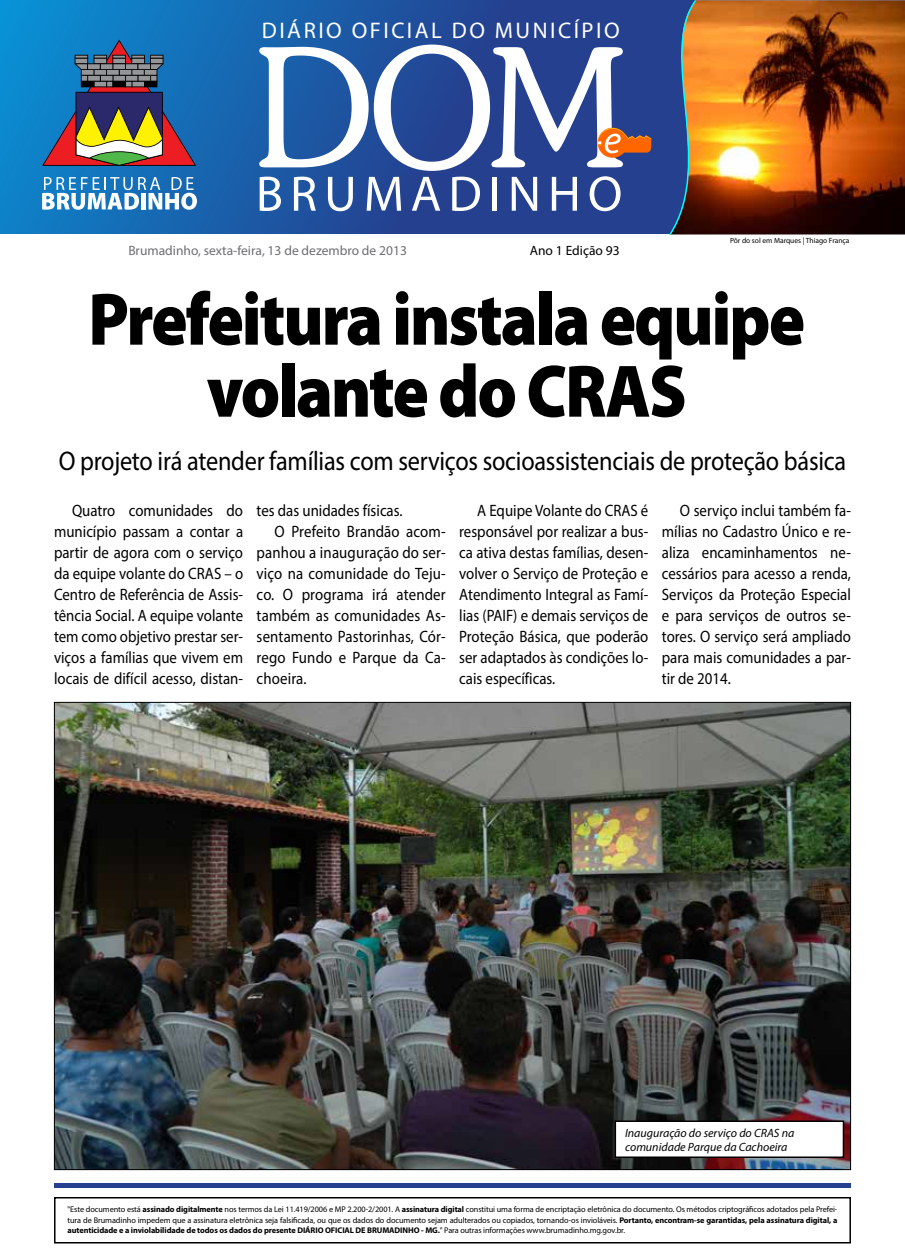
<style>
.page{position:relative;width:905px;height:1260px;background:#fff}
.page>*{position:absolute;margin:0;border:0;box-sizing:border-box;transform-origin:0 0}
.t1{font:300 166.5px "Souvenir IT Cby BT";color:#fff}
.t2{font:900 75px/72px "Myriad Pro";letter-spacing:-.03em;color:#000;text-align:center;scale:.9 1}
.t3{font:50.25px "Myriad Pro";letter-spacing:.14em;color:#fff}
.t4{font:27px "Myriad Pro";letter-spacing:-.01em;color:#000;scale:.9 1}
.t5{font:22.65px "Myriad Pro";letter-spacing:.11em;color:#fff}
.t6{font:16.5px/21px "Myriad Pro";color:#000;text-align:justify;scale:.9 1}
.t7{font:13.5px "Myriad Pro";color:#6d6e71}
.t8{font:13.5px "Myriad Pro";color:#000}
.t9{font:italic 12px/13.5px "Myriad Pro";color:#000}
.t10{font:8.25px/10.5px "Myriad Pro";letter-spacing:-.01em;color:#000;text-align:justify}
.t11{font:7.5px "Myriad Pro";color:#000}
.s1{font-weight:700}
</style>
<div class="page">
<hr style="left:55px;top:1184px;width:795px;height:4px;background:#25408f">
<div style="left:54px;top:1197px;width:796px;height:47px;border:2px solid #000"></div>
<img style="left:56px;top:704px;width:792px;height:464px">
<svg style="left:0;top:0;width:656px;height:234px;background:#1d54a0"></svg>
<img style="left:716px;top:0;width:188px;height:234px">
<svg style="left:42px;top:30px;width:154px;height:136px;background:#536c81"></svg>
<svg style="left:42px;top:177px;width:155px;height:33px"></svg>
<svg style="left:597px;top:128px;width:54px;height:30px;background:#b66945"></svg>
<svg style="left:657px;top:0;width:59px;height:235px;background:#785f57"></svg>
<div style="left:615px;top:1121px;width:228px;height:36px;background:#fff"></div>
<div style="left:614px;top:1120px;width:230px;height:38px;border:2px solid #000"></div>
<h3 class="t5" style="left:262px;top:17px;width:359px">DIÁRIO OFICIAL DO MUNICÍPIO</h3>
<h1 class="t1" style="left:254px;top:6px;width:374px">DOM</h1>
<h3 class="t3" style="left:256px;top:163px;width:368px">BRUMADINHO</h3>
<p class="t11" style="left:730px;top:236px;width:121px">Pôr do sol em Marques | Thiago França</p>
<p class="t7" style="left:128px;top:242px;width:280px">Brumadinho, sexta-feira, 13 de dezembro de 2013</p>
<p class="t8" style="left:530px;top:243px;width:91px">Ano 1 Edição 93</p>
<h2 class="t2" style="left:88px;top:284px;width:798px">Prefeitura instala equipe volante do CRAS</h2>
<h3 class="t4" style="left:59px;top:445px;width:876px">O projeto irá atender famílias com serviços socioassistenciais de proteção básica</h3>
<p class="t6" style="left:54px;top:500px;width:212px;text-indent:18px">Quatro comunidades do município passam a contar a partir de agora com o serviço da equipe volante do CRAS – o Centro de Referência de Assis&shy;tência Social. A equipe volante tem como objetivo prestar ser&shy;viços a famílias que vivem em locais de difícil acesso, distan-</p>
<p class="t6" style="left:459px;top:500px;width:212px;text-indent:18px">A Equipe Volante do CRAS é responsável por realizar a bus&shy;ca ativa destas famílias, desen&shy;volver o Serviço de Proteção e Atendimento Integral as Famí&shy;lias (PAIF) e demais serviços de Proteção Básica, que poderão ser adaptados às condições lo&shy;cais específicas.</p>
<p class="t6" style="left:256px;top:500px;width:164px">tes das unidades físicas.</p>
<p class="t6" style="left:274px;top:521px;width:192px">O Prefeito Brandão acom-</p>
<p class="t6" style="left:256px;top:542px;width:212px">panhou a inauguração do ser-</p>
<p class="t6" style="left:256px;top:563px;width:212px">viço na comunidade do Teju-</p>
<p class="t6" style="left:256px;top:584px;width:211px">co. O programa irá atender</p>
<p class="t6" style="left:256px;top:605px;width:212px">também as comunidades As-</p>
<p class="t6" style="left:256px;top:626px;width:212px">sentamento Pastorinhas, Cór-</p>
<p class="t6" style="left:256px;top:647px;width:212px">rego Fundo e Parque da Ca-</p>
<p class="t6" style="left:256px;top:668px;width:57px">choeira.</p>
<p class="t6" style="left:662px;top:500px;width:212px;text-indent:18px">O serviço inclui também fa&shy;mílias no Cadastro Único e re&shy;aliza encaminhamentos ne&shy;cessários para acesso a renda, Serviços da Proteção Especial e para serviços de outros se&shy;tores. O serviço será ampliado para mais comunidades a par&shy;tir de 2014.</p>
<p class="t9" style="left:625px;top:1126px;width:171px">Inauguração do serviço do CRAS na comunidade Parque da Cachoeira</p>
<p class="t10" style="left:68px;top:1204px;width:771px">"Este documento está <span class="s1">assinado digitalmente</span> nos termos da Lei 11.419/2006 e MP 2.200-2/2001. A <span class="s1">assinatura digital</span> constitui uma forma de encriptação eletrônica do documento. Os métodos criptográficos adotados pela Prefei&shy;tura de Brumadinho impedem que a assinatura eletrônica seja falsificada, ou que os dados do documento sejam adulterados ou copiados, tornando-os invioláveis. <span class="s1">Portanto, encontram-se garantidas, pela assinatura digital, a autenticidade e a inviolabilidade de todos os dados do presente DIÁRIO OFICIAL DE BRUMADINHO - MG.</span>" Para outras informações www.brumadinho.mg.gov.br.</p>
</div>
